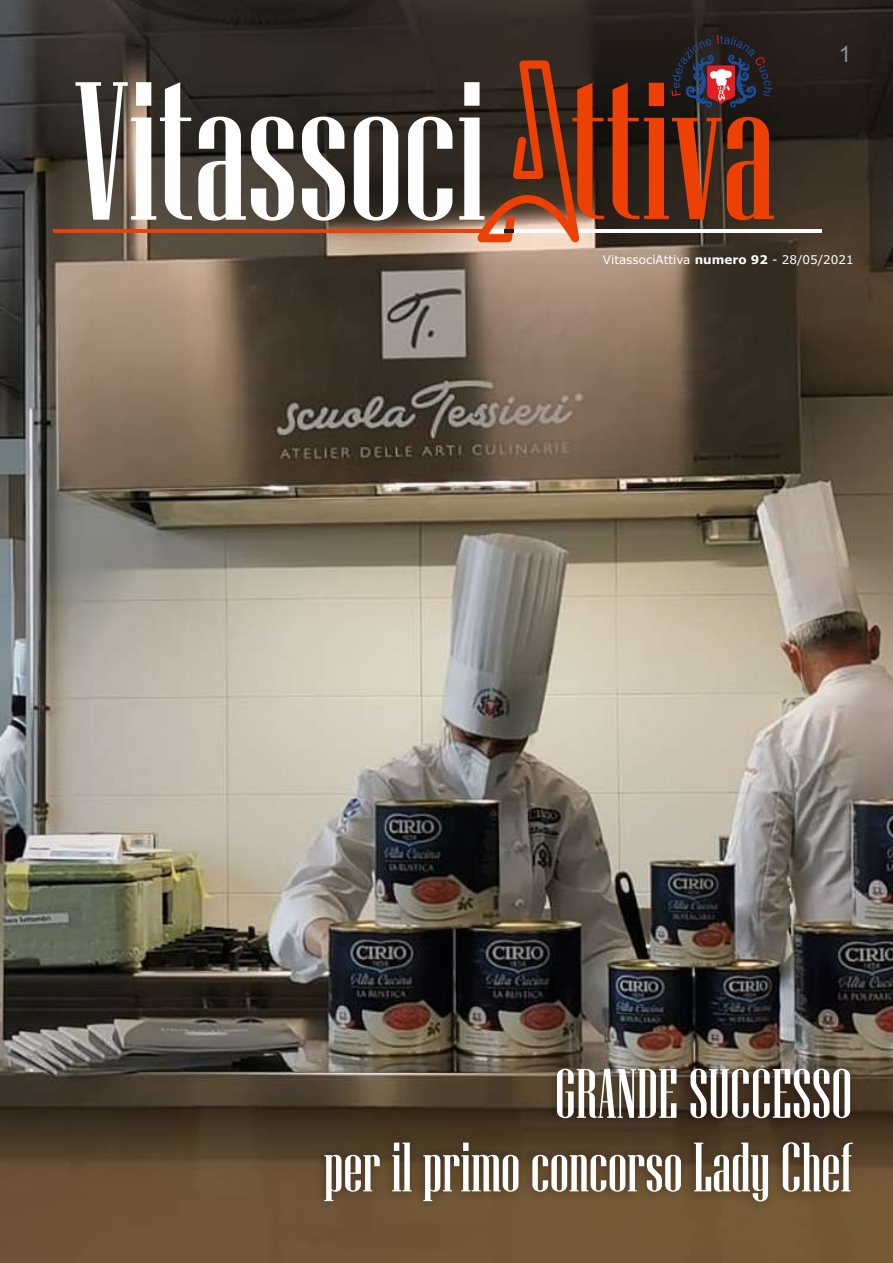
<style>
.page{position:relative;width:893px;height:1263px;background:#fff}
.page>*{position:absolute;margin:0;border:0;box-sizing:border-box;transform-origin:0 0}
.t1{font:196.35px "Niagara Solid";color:#fefefe}
.t2{font:69.75px/73.5px "Niagara Solid";color:#fefefe;text-align:right}
.t3{font:22.5px "Arial";color:#85949c}
.t4{font:12px "Verdana";color:#fefefe}
.s1{font-size:194.85px;color:#ed4004}
.s2{font-weight:700}
</style>
<div class="page">
<img style="left:0;top:0;width:893px;height:1263px">
<hr style="left:480px;top:229px;width:342px;height:3px;background:#fefefe">
<hr style="left:53px;top:229px;width:429px;height:3px;background:#ed4004">
<svg style="left:477px;top:61px;width:102px;height:181px;background:#6d3d28"></svg>
<svg style="left:671px;top:35px;width:101px;height:73px;background:#3d2d38"></svg>
<img style="left:305px;top:1049px;width:564px;height:173px">
<h1 class="t1" style="left:75px;top:63px;width:702px">Vitassoci <span class="s1">ttiva</span></h1>
<p class="t3" style="left:839px;top:46px;width:14px">1</p>
<p class="t4" style="left:603px;top:255px;width:252px">VitassociAttiva <span class="s2">numero 92</span> - 28/05/2021</p>
<p class="t2" style="left:324px;top:1060px;width:530px">GRANDE SUCCESSO<br>per il primo concorso Lady Chef</p>
</div>
